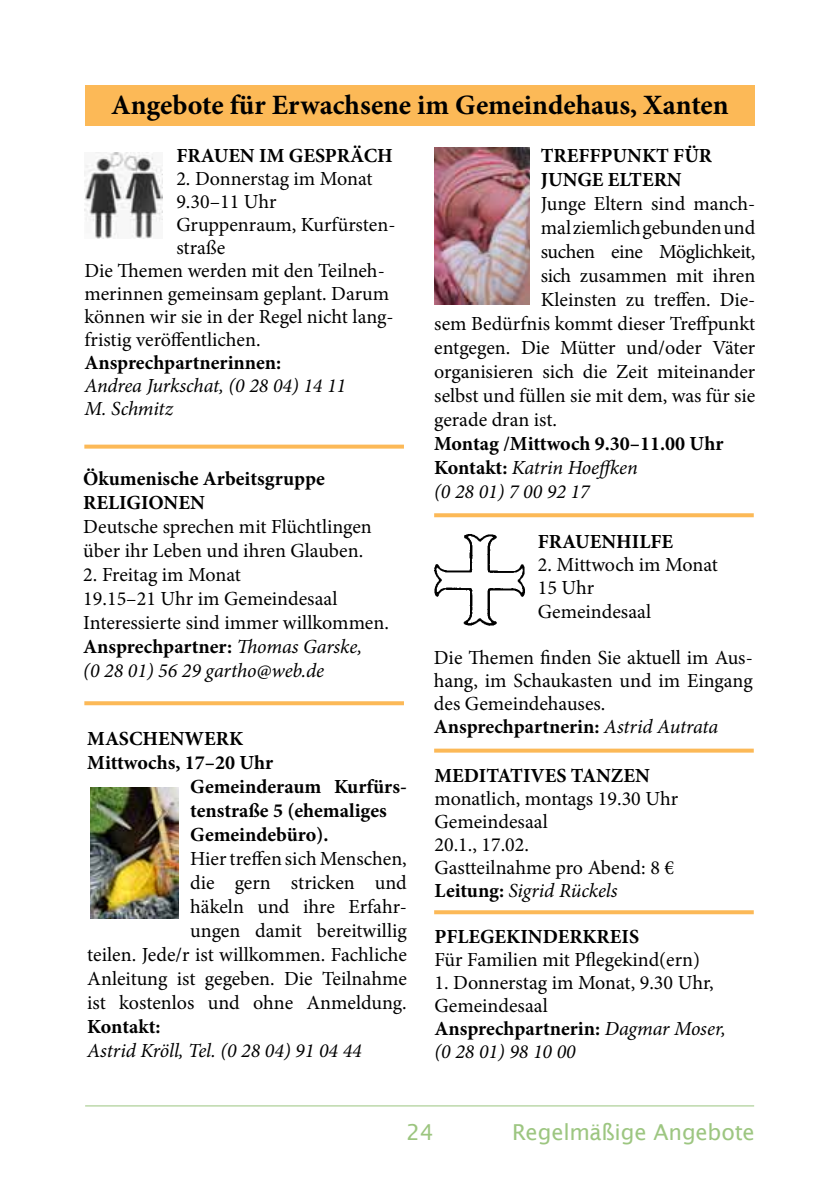
<style>
.page{position:relative;width:840px;height:1191px;background:#fff}
.page>*{position:absolute;margin:0;border:0;box-sizing:border-box;transform-origin:0 0}
.t1{font:700 28px "Minion Pro";color:#000}
.t2{font:22px "Lucida Sans";letter-spacing:-.01em;color:#9dc681}
.t3{font:22px "Lucida Sans";color:#9cc57f}
.t4{font:20px/23px "Minion Pro";color:#000}
.t5{font:700 20px/24px "Minion Pro";color:#000}
.t6{font:italic 20px/23px "Minion Pro";letter-spacing:-.01em;color:#000}
.t7{font:20px "Minion Pro";letter-spacing:-.02em;color:#000}
.s1{font-weight:700}
.s2{font-style:italic}
.s3{font-weight:400;font-style:italic}
</style>
<div class="page">
<hr style="left:85px;top:1105px;width:668px;height:1px;background:#9cc57f">
<img style="left:434px;top:147px;width:95px;height:157px">
<img style="left:85px;top:152px;width:78px;height:86px">
<img style="left:91px;top:788px;width:88px;height:130px">
<img style="left:434px;top:534px;width:91px;height:92px">
<svg style="left:84px;top:444px;width:320px;height:4px"></svg>
<svg style="left:84px;top:701px;width:320px;height:4px"></svg>
<svg style="left:434px;top:513px;width:319px;height:4px"></svg>
<svg style="left:434px;top:748px;width:319px;height:4px"></svg>
<svg style="left:434px;top:910px;width:319px;height:4px"></svg>
<div style="left:85px;top:85px;width:669px;height:41px;background:#fcb957"></div>
<h1 class="t1" style="left:111px;top:85px;width:618px">Angebote für Erwachsene im Gemeindehaus, Xanten</h1>
<p class="t5" style="left:176px;top:143px;width:218px">FRAUEN IM GESPRÄCH</p>
<p class="t4" style="left:176px;top:167px;width:198px">2. Donnerstag im Monat</p>
<p class="t4" style="left:176px;top:190px;width:102px">9.30–11 Uhr</p>
<p class="t4" style="left:176px;top:213px;width:220px">Gruppenraum, Kurfürsten-</p>
<p class="t4" style="left:176px;top:236px;width:50px">straße</p>
<p class="t4" style="left:84px;top:259px;width:302px">Die Themen werden mit den Teilneh-</p>
<p class="t4" style="left:84px;top:282px;width:306px">merinnen gemeinsam geplant. Darum</p>
<p class="t4" style="left:84px;top:305px;width:310px">können wir sie in der Regel nicht lang-</p>
<p class="t4" style="left:84px;top:328px;width:178px">fristig veröffentlichen.</p>
<p class="t5" style="left:84px;top:350px;width:198px">Ansprechpartnerinnen:</p>
<p class="t6" style="left:84px;top:374px;width:263px">Andrea Jurkschat, (0 28 04) 14 11<br>M. Schmitz</p>
<p class="t5" style="left:83px;top:466px;width:243px">Ökumenische Arbeitsgruppe<br>RELIGIONEN</p>
<p class="t4" style="left:83px;top:515px;width:290px;line-height:24px">Deutsche sprechen mit Flüchtlingen über ihr Leben und ihren Glauben.</p>
<p class="t4" style="left:83px;top:563px;width:307px;line-height:24px">2. Freitag im Monat<br>19.15–21 Uhr im Gemeindesaal<br>Interessierte sind immer willkommen.<br><span class="s1">Ansprechpartner:</span> <span class="s2">Thomas Garske,<br>(0 28 01) 56 29 gartho@web.de</span></p>
<p class="t5" style="left:87px;top:726px;width:157px">MASCHENWERK</p>
<p class="t5" style="left:87px;top:750px;width:187px">Mittwochs, 17–20 Uhr</p>
<p class="t5" style="left:190px;top:774px;width:218px">Gemeinderaum Kurfürs-</p>
<p class="t5" style="left:190px;top:798px;width:198px">tenstraße 5 (ehemaliges</p>
<p class="t5" style="left:190px;top:822px;width:140px">Gemeindebüro).</p>
<p class="t4" style="left:87px;top:847px;width:321px;line-height:24px;text-align:right">Hier treffen sich Menschen,<br>die gern stricken und<br>häkeln und ihre Erfahr-<br>ungen damit bereitwillig<br>teilen. Jede/r ist willkommen. Fachliche<br>Anleitung ist gegeben. Die Teilnahme ist kostenlos und ohne Anmeldung.</p>
<p class="t5" style="left:87px;top:1014px;width:75px">Kontakt:</p>
<p class="t6" style="left:87px;top:1039px;width:276px">Astrid Kröll, Tel. (0 28 04) 91 04 44</p>
<p class="t5" style="left:540px;top:143px;width:173px">TREFFPUNKT FÜR<br>JUNGE ELTERN</p>
<p class="t4" style="left:540px;top:192px;width:216px">Junge Eltern sind manch-</p>
<p class="t4" style="left:540px;top:216px;width:216px">mal ziemlich gebunden und</p>
<p class="t7" style="left:540px;top:238px;width:216px">suchen eine Möglichkeit,</p>
<p class="t4" style="left:540px;top:264px;width:216px">sich zusammen mit ihren</p>
<p class="t4" style="left:540px;top:288px;width:216px">Kleinsten zu treffen. Die-</p>
<p class="t4" style="left:434px;top:312px;width:322px">sem Bedürfnis kommt dieser Treffpunkt</p>
<p class="t4" style="left:434px;top:336px;width:322px">entgegen. Die Mütter und/oder Väter</p>
<p class="t4" style="left:434px;top:360px;width:322px">organisieren sich die Zeit miteinander</p>
<p class="t4" style="left:434px;top:384px;width:322px">selbst und füllen sie mit dem, was für sie</p>
<p class="t4" style="left:434px;top:408px;width:124px">gerade dran ist.</p>
<p class="t5" style="left:434px;top:431px;width:290px">Montag /Mittwoch 9.30–11.00 Uhr<br>Kontakt: <span class="s3">Katrin Hoeffken<br>(0 28 01) 7 00 92 17</span></p>
<p class="t5" style="left:537px;top:530px;width:137px">FRAUENHILFE</p>
<p class="t4" style="left:537px;top:553px;width:181px">2. Mittwoch im Monat<br>15 Uhr<br>Gemeindesaal</p>
<p class="t4" style="left:433px;top:645px;width:320px">Die Themen finden Sie aktuell im Aus&shy;hang, im Schaukasten und im Eingang des Gemeindehauses.<br><span class="s1">Ansprechpartnerin:</span> <span class="s2">Astrid Autrata</span></p>
<p class="t5" style="left:434px;top:763px;width:217px">MEDITATIVES TANZEN</p>
<p class="t4" style="left:434px;top:787px;width:245px">monatlich, montags 19.30 Uhr<br>Gemeindesaal<br>20.1., 17.02.<br>Gastteilnahme pro Abend: 8 €<br><span class="s1">Leitung:</span> <span class="s2">Sigrid Rückels</span></p>
<p class="t5" style="left:434px;top:924px;width:206px">PFLEGEKINDERKREIS</p>
<p class="t4" style="left:434px;top:948px;width:267px">Für Familien mit Pflegekind(ern)</p>
<p class="t4" style="left:434px;top:971px;width:292px">1. Donnerstag im Monat, 9.30 Uhr,<br>Gemeindesaal<br><span class="s1">Ansprechpartnerin:</span> <span class="s2">Dagmar Moser, (0 28 01) 98 10 00</span></p>
<p class="t3" style="left:406px;top:1119px;width:29px">24</p>
<p class="t2" style="left:512px;top:1119px;width:244px">Regelmäßige Angebote</p>
</div>
